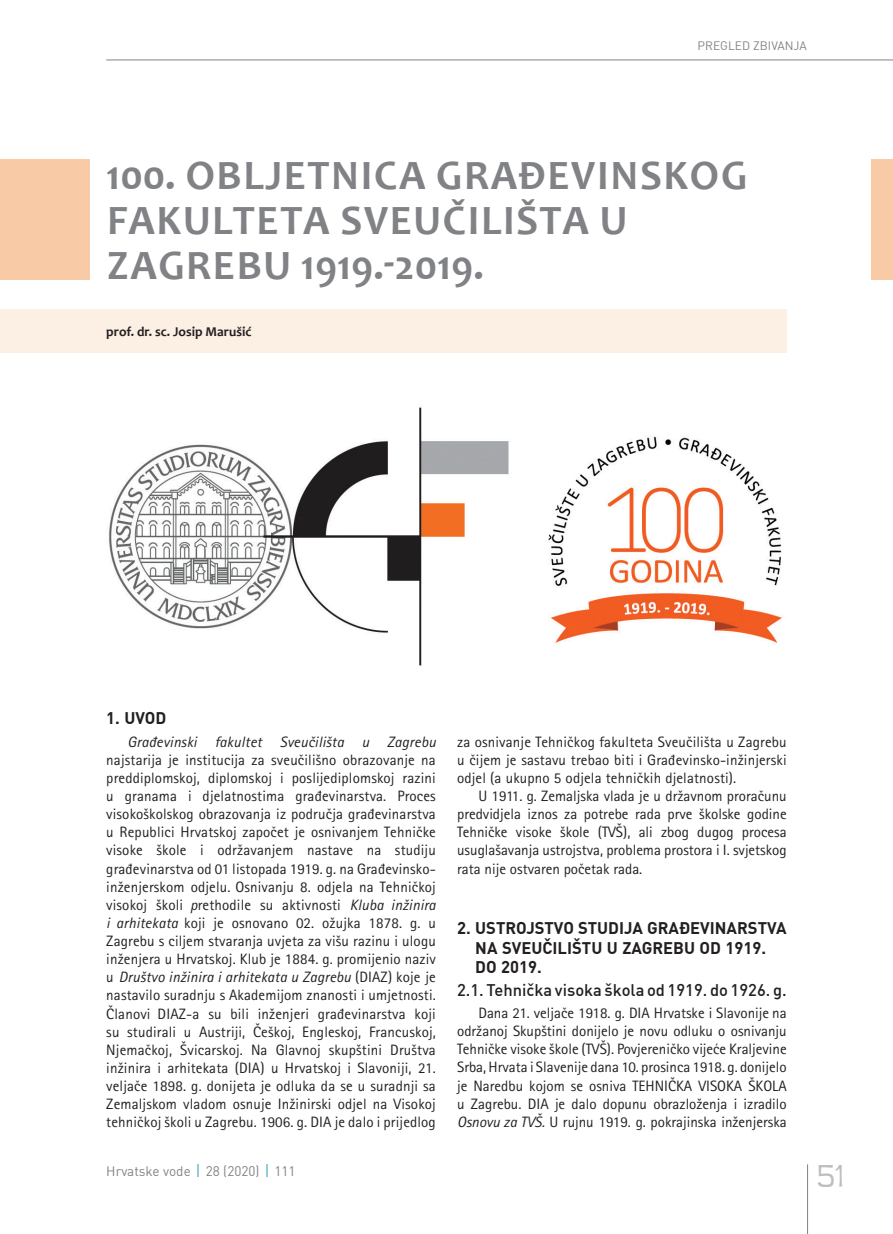
<style>
.page{position:relative;width:893px;height:1234px;background:#fff}
.page>*{position:absolute;margin:0;border:0;box-sizing:border-box;transform-origin:0 0}
.NASLOV{font:700 42px/45px "Candara";letter-spacing:.04em;color:#808285}
.t1{font:300 36px "Teen";color:#bcbdc0}
.NASLOV_1{font:700 16.5px/19.6px "DIN";color:#231f20}
.NADNASLOV_1_1{font:700 16.5px "DINLT";color:#231f20}
.OSNOVNI_TEKST_10-12{font:15px/18.1px "Rotis Sans Serifklemy";letter-spacing:.005em;color:#231f20;text-align:justify}
.t2{font:13.5px "DIN";color:#808285}
.AUTORI{font:700 13.5px "Candara";color:#231f20}
.t3{font:12px "DIN";color:#808285}
.s1{font-style:italic}
</style>
<div class="page">
<hr style="left:807px;top:1164px;width:1px;height:69px;background:#808285">
<hr style="left:106px;top:60px;width:787px;height:1px;background:#808285">
<svg style="left:198px;top:1164px;width:1px;height:12px"></svg>
<svg style="left:266px;top:1164px;width:2px;height:12px"></svg>
<div style="left:872px;top:159px;width:21px;height:120px;background:#f9caa6"></div>
<div style="left:0;top:159px;width:89px;height:120px;background:#f9caa6"></div>
<div style="left:0;top:309px;width:787px;height:44px;background:#fcefe3"></div>
<img style="left:109px;top:407px;width:673px;height:259px">
<p class="t3" style="left:698px;top:37px;width:111px">PREGLED ZBIVANJA</p>
<p class="NASLOV" style="left:106px;top:153px;width:643px">100. OBLJETNICA GRAĐEVINSKOG<br>FAKULTETA SVEUČILIŠTA U<br>ZAGREBU 1919.-2019.</p>
<p class="AUTORI" style="left:106px;top:323px;width:147px">prof. dr. sc. Josip Marušić</p>
<p class="NASLOV_1" style="left:106px;top:707px;width:62px">1. UVOD</p>
<p class="OSNOVNI_TEKST_10-12" style="left:106px;top:732px;width:331px;text-indent:21px"><span class="s1">Građevinski fakultet Sveučilišta u Zagrebu </span>najstarija je institucija za sveučilišno obrazovanje na preddiplomskoj, diplomskoj i poslijediplomskoj razini u granama i djelatnostima građevinarstva. Proces visokoškolskog obrazovanja iz područja građevinarstva u Republici Hrvatskoj započet je osnivanjem Tehničke visoke škole i održavanjem nastave na studiju građevinarstva od 01 listopada 1919. g. na Građevinsko&shy;inženjerskom odjelu. Osnivanju 8. odjela na Tehničkoj visokoj školi <span class="s1">p</span>rethodile su aktivnosti <span class="s1">Kluba inžinira i arhitekata</span> koji je osnovano 02. ožujka 1878. g. u Zagrebu s ciljem stvaranja uvjeta za višu razinu i ulogu inženjera u Hrvatskoj. Klub je 1884. g. promijenio naziv u <span class="s1">Društvo inžinira i arhitekata u Zagrebu</span> (DIAZ) koje je nastavilo suradnju s Akademijom znanosti i umjetnosti.<br>Članovi DIAZ-a su bili inženjeri građevinarstva koji su studirali u Austriji, Češkoj, Engleskoj, Francuskoj, Njemačkoj, Švicarskoj. Na Glavnoj skupštini Društva inžinira i arhitekata (DIA) u Hrvatskoj i Slavoniji, 21. veljače 1898. g. donijeta je odluka da se u suradnji sa Zemaljskom vladom osnuje Inžinirski odjel na Visokoj tehničkoj školi u Zagrebu. 1906. g. DIA je dalo i prijedlog</p>
<p class="OSNOVNI_TEKST_10-12" style="left:457px;top:732px;width:331px">za osnivanje Tehničkog fakulteta Sveučilišta u Zagrebu u čijem je sastavu trebao biti i Građevinsko-inžinjerski odjel (a ukupno 5 odjela tehničkih djelatnosti).</p>
<p class="OSNOVNI_TEKST_10-12" style="left:457px;top:786px;width:331px;text-indent:21px">U 1911. g. Zemaljska vlada je u državnom proračunu predvidjela iznos za potrebe rada prve školske godine Tehničke visoke škole (TVŠ), ali zbog dugog procesa usuglašavanja ustrojstva, problema prostora i I. svjetskog rata nije ostvaren početak rada.</p>
<p class="NASLOV_1" style="left:475px;top:917px;width:313px;text-indent:-18px">2. USTROJSTVO STUDIJA GRAĐEVINARSTVA<br>NA SVEUČILIŠTU U ZAGREBU OD 1919.<br>DO 2019.</p>
<p class="NADNASLOV_1_1" style="left:457px;top:978px;width:331px">2.1. Tehnička visoka škola od 1919. do 1926. g.</p>
<p class="OSNOVNI_TEKST_10-12" style="left:457px;top:1003px;width:331px;text-indent:21px">Dana 21. veljače 1918. g. DIA Hrvatske i Slavonije na održanoj Skupštini donijelo je novu odluku o osnivanju Tehničke visoke škole (TVŠ). Povjereničko vijeće Kraljevine Srba, Hrvata i Slavenije dana 10. prosinca 1918. g. donijelo je Naredbu kojom se osniva TEHNIČKA VISOKA ŠKOLA u Zagrebu. DIA je dalo dopunu obrazloženja i izradilo <span class="s1">Osnovu za TVŠ.</span> U rujnu 1919. g. pokrajinska inženjerska</p>
<p class="t2" style="left:106px;top:1161px;width:191px">Hrvatske vode 28 (2020) 111</p>
<p class="t1" style="left:816px;top:1156px;width:29px">51</p>
</div>
